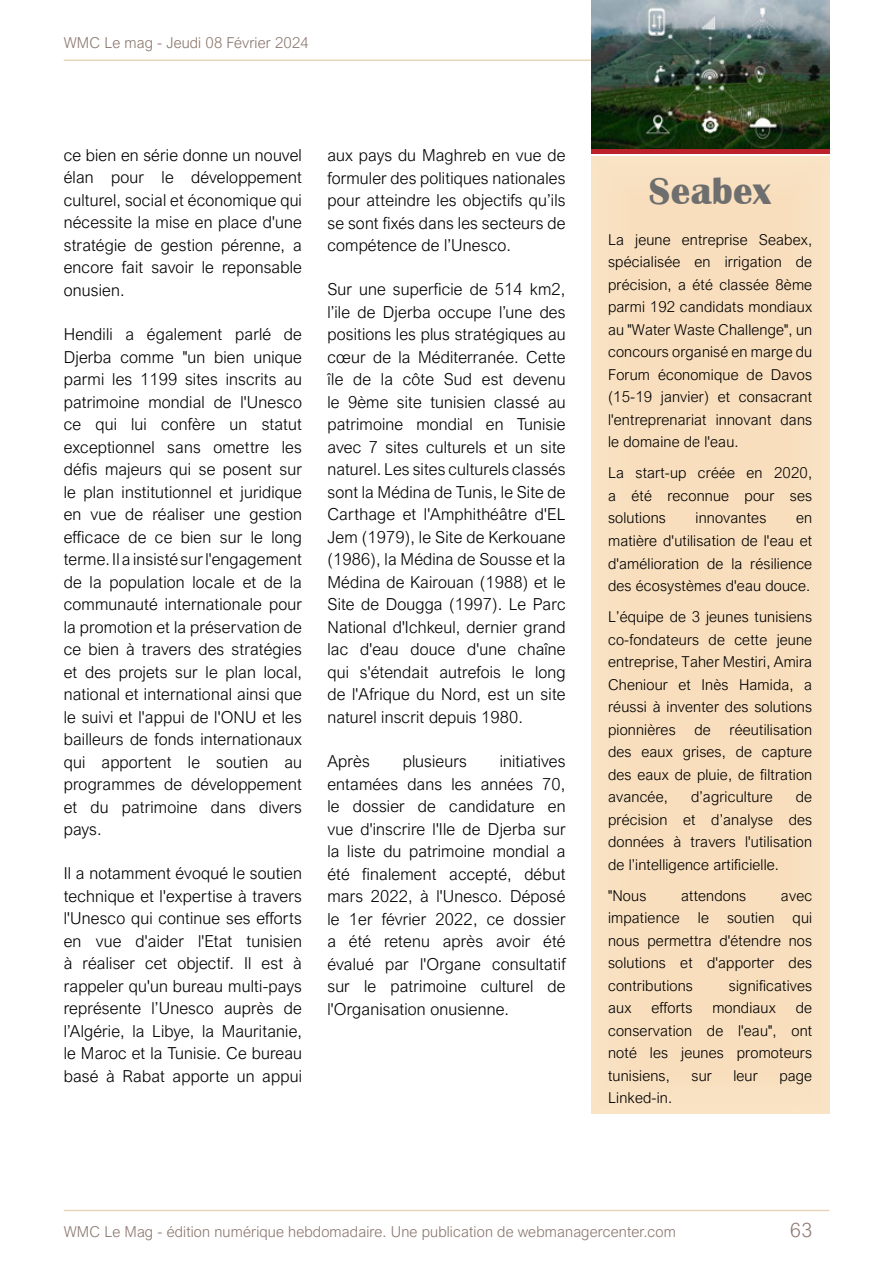
<style>
.page{position:relative;width:893px;height:1263px;background:#fff}
.page>*{position:absolute;margin:0;border:0;box-sizing:border-box;transform-origin:0 0}
.t1{font:700 39px "Britannic";letter-spacing:.01em;color:#6e6e6e}
.t2{font:300 19.5px "Arial Nova W07";color:#8b776e}
.t3{font:300 16.5px/22.5px "Arial Nova";letter-spacing:.01em;color:#000;text-align:justify}
.t4{font:300 15px/22.5px "Arial Nova";letter-spacing:.01em;color:#000;text-align:justify}
.t5{font:300 15px "Arial Nova W07";letter-spacing:.01em;color:#8b776e}
</style>
<div class="page">
<hr style="left:64px;top:60px;width:765px;height:1px;background:#e0cda9">
<hr style="left:64px;top:1210px;width:765px;height:1px;background:#e0cda9">
<div style="left:578px;top:146px;width:264px;height:969px;background:#fff;opacity:.75"></div>
<hr style="left:591px;top:149px;width:238px;height:4px;background:#bb222a">
<img style="left:591px;top:0;width:238px;height:149px">
<p class="t5" style="left:64px;top:34px;width:247px">WMC Le mag - Jeudi 08 Février 2024</p>
<p class="t3" style="left:64px;top:144px;width:240px">ce bien en série donne un nouvel élan pour le développement culturel, social et économique qui nécessite la mise en place d'une stratégie de gestion pérenne, a encore fait savoir le reponsable onusien.</p>
<p class="t3" style="left:64px;top:323px;width:240px">Hendili a également parlé de Djerba comme "un bien unique parmi les 1199 sites inscrits au patrimoine mondial de l'Unesco ce qui lui confère un statut exceptionnel sans omettre les défis majeurs qui se posent sur le plan institutionnel et juridique en vue de réaliser une gestion efficace de ce bien sur le long terme. Il a insisté sur l'engagement de la population locale et de la communauté internationale pour la promotion et la préservation de ce bien à travers des stratégies et des projets sur le plan local, national et international ainsi que le suivi et l'appui de l'ONU et les bailleurs de fonds internationaux qui apportent le soutien au programmes de développement et du patrimoine dans divers pays.</p>
<p class="t3" style="left:64px;top:862px;width:240px">Il a notamment évoqué le soutien technique et l'expertise à travers l'Unesco qui continue ses efforts en vue d'aider l'Etat tunisien à réaliser cet objectif. Il est à rappeler qu'un bureau multi-pays représente l’Unesco auprès de l’Algérie, la Libye, la Mauritanie, le Maroc et la Tunisie. Ce bureau basé à Rabat apporte un appui</p>
<p class="t3" style="left:327px;top:144px;width:240px">aux pays du Maghreb en vue de formuler des politiques nationales pour atteindre les objectifs qu’ils se sont fixés dans les secteurs de compétence de l’Unesco.</p>
<p class="t3" style="left:327px;top:278px;width:240px">Sur une superficie de 514 km2, l’ile de Djerba occupe l’une des positions les plus stratégiques au cœur de la Méditerranée. Cette île de la côte Sud est devenu le 9ème site tunisien classé au patrimoine mondial en Tunisie avec 7 sites culturels et un site naturel. Les sites culturels classés sont la Médina de Tunis, le Site de Carthage et l'Amphithéâtre d'EL Jem (1979), le Site de Kerkouane (1986), la Médina de Sousse et la Médina de Kairouan (1988) et le Site de Dougga (1997). Le Parc National d'Ichkeul, dernier grand lac d'eau douce d'une chaîne qui s'étendait autrefois le long de l'Afrique du Nord, est un site naturel inscrit depuis 1980.</p>
<p class="t3" style="left:327px;top:750px;width:44px">Après</p>
<p class="t3" style="left:403px;top:750px;width:66px">plusieurs</p>
<p class="t3" style="left:327px;top:750px;width:240px;text-indent:172px">initiatives entamées dans les années 70, le dossier de candidature en vue d'inscrire l'Ile de Djerba sur la liste du patrimoine mondial a été finalement accepté, début mars 2022, à l'Unesco. Déposé le 1er février 2022, ce dossier a été retenu après avoir été évalué par l'Organe consultatif sur le patrimoine culturel de l'Organisation onusienne.</p>
<h1 class="t1" style="left:649px;top:169px;width:124px">Seabex</h1>
<p class="t4" style="left:608px;top:228px;width:206px">La jeune entreprise Seabex, spécialisée en irrigation de précision, a été classée 8ème parmi 192 candidats mondiaux au "Water Waste Challenge", un concours organisé en marge du Forum économique de Davos (15-19 janvier) et consacrant l'entreprenariat innovant dans le domaine de l'eau.</p>
<p class="t4" style="left:608px;top:462px;width:206px">La start-up créée en 2020, a été reconnue pour ses solutions</p>
<p class="t4" style="left:695px;top:507px;width:72px">innovantes</p>
<p class="t4" style="left:608px;top:507px;width:206px;text-indent:188px">en matière d'utilisation de l'eau et d'amélioration de la résilience des écosystèmes d'eau douce.</p>
<p class="t4" style="left:608px;top:605px;width:206px">L’équipe de 3 jeunes tunisiens co-fondateurs de cette jeune entreprise, Taher Mestiri, Amira Cheniour et Inès Hamida, a réussi à inventer des solutions pionnières</p>
<p class="t4" style="left:608px;top:718px;width:206px;text-indent:122px">réeutilisation des eaux grises, de capture des eaux de pluie, de filtration avancée,</p>
<p class="t4" style="left:694px;top:718px;width:18px">de</p>
<p class="t4" style="left:608px;top:785px;width:206px;text-indent:188px">de précision et d’analyse des données à travers l'utilisation de l’intelligence artificielle.</p>
<p class="t4" style="left:608px;top:884px;width:40px">"Nous</p>
<p class="t4" style="left:681px;top:884px;width:67px">attendons</p>
<p class="t4" style="left:691px;top:785px;width:83px">d’agriculture</p>
<p class="t4" style="left:608px;top:884px;width:206px;text-indent:173px">avec impatience le soutien qui nous permettra d'étendre nos solutions et d'apporter des contributions</p>
<p class="t4" style="left:729px;top:974px;width:85px">significatives</p>
<p class="t4" style="left:608px;top:996px;width:25px">aux</p>
<p class="t4" style="left:651px;top:996px;width:43px">efforts</p>
<p class="t4" style="left:712px;top:996px;width:65px">mondiaux</p>
<p class="t4" style="left:608px;top:996px;width:206px;text-indent:188px">de conservation de l'eau", ont noté les jeunes promoteurs tunisiens,</p>
<p class="t4" style="left:691px;top:1064px;width:22px">sur</p>
<p class="t4" style="left:733px;top:1064px;width:26px">leur</p>
<p class="t4" style="left:779px;top:1064px;width:34px">page</p>
<p class="t4" style="left:608px;top:1086px;width:66px">Linked-in.</p>
<p class="t5" style="left:64px;top:1223px;width:614px">WMC Le Mag - édition numérique hebdomadaire. Une publication de webmanagercenter.com</p>
<p class="t2" style="left:790px;top:1219px;width:23px">63</p>
</div>
